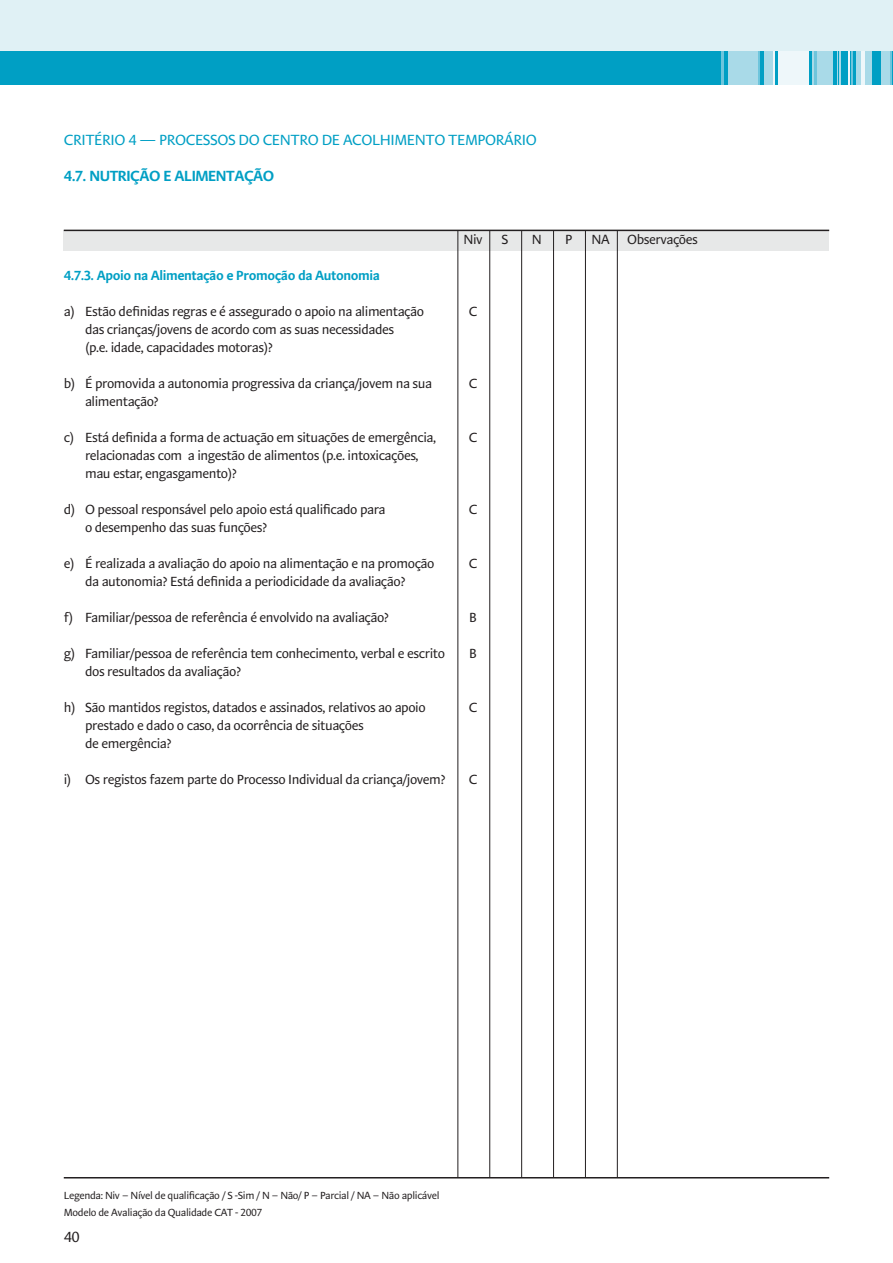
<style>
.page{position:relative;width:893px;height:1263px;background:#fff}
.page>*{position:absolute;margin:0;border:0;box-sizing:border-box;transform-origin:0 0}
.t1{font:15px "Stella Lining";letter-spacing:-.03em;color:#009fc4}
.t2{font:700 15px "Stella Lining";letter-spacing:-.03em;color:#009fc4}
.t3{font:15px "Stella Lining";color:#231f20}
.t4{font:13.5px/18px "Stella Lining";letter-spacing:-.03em;color:#231f20}
.t5{font:700 13.5px "Stella Lining";letter-spacing:-.03em;color:#009fc4}
.t6{font:10.5px/17.2px "Stella Lining";letter-spacing:-.03em;color:#231f20}
</style>
<div class="page">
<div style="left:0;top:0;width:893px;height:85px;background:#e0f1f5"></div>
<hr style="left:891px;top:52px;width:2px;height:33px;background:#009fc4">
<hr style="left:890px;top:52px;width:1px;height:33px;background:#6ec5dc">
<div style="left:881px;top:52px;width:9px;height:33px;background:#a9dae8"></div>
<div style="left:872px;top:52px;width:9px;height:33px;background:#009fc4"></div>
<div style="left:864px;top:52px;width:8px;height:33px;background:#a9dae8"></div>
<hr style="left:861px;top:52px;width:3px;height:33px;background:#eef7fa">
<div style="left:855px;top:52px;width:6px;height:33px;background:#a9dae8"></div>
<hr style="left:852px;top:52px;width:3px;height:33px;background:#009fc4">
<hr style="left:851px;top:52px;width:1px;height:33px;background:#6ec5dc">
<hr style="left:849px;top:52px;width:2px;height:33px;background:#009fc4">
<hr style="left:848px;top:52px;width:1px;height:33px;background:#eef7fa">
<hr style="left:846px;top:52px;width:2px;height:33px;background:#009fc4">
<div style="left:840px;top:52px;width:6px;height:33px;background:#009fc4"></div>
<hr style="left:839px;top:52px;width:1px;height:33px;background:#a9dae8">
<hr style="left:837px;top:52px;width:2px;height:33px;background:#009fc4">
<hr style="left:836px;top:52px;width:2px;height:33px;background:#a9dae8">
<hr style="left:833px;top:52px;width:3px;height:33px;background:#009fc4">
<div style="left:817px;top:52px;width:16px;height:33px;background:#a9dae8"></div>
<svg style="left:813px;top:52px;width:4px;height:33px"></svg>
<hr style="left:812px;top:52px;width:1px;height:33px;background:#a9dae8">
<hr style="left:809px;top:52px;width:3px;height:33px;background:#009fc4">
<div style="left:777px;top:52px;width:32px;height:33px;background:#eef7fa"></div>
<hr style="left:774px;top:52px;width:3px;height:33px;background:#009fc4">
<hr style="left:773px;top:52px;width:1px;height:33px;background:#eef7fa">
<div style="left:764px;top:52px;width:9px;height:33px;background:#a9dae8"></div>
<hr style="left:760px;top:52px;width:4px;height:33px;background:#009fc4">
<hr style="left:758px;top:52px;width:2px;height:33px;background:#6ec5dc">
<div style="left:728px;top:52px;width:30px;height:33px;background:#a9dae8"></div>
<hr style="left:724px;top:52px;width:4px;height:33px;background:#009fc4">
<hr style="left:721px;top:52px;width:3px;height:33px;background:#6ec5dc">
<div style="left:0;top:52px;width:721px;height:33px;background:#009fc4"></div>
<div style="left:64px;top:230px;width:765px;height:20px;background:#e7e8e8"></div>
<hr style="left:64px;top:230px;width:765px;height:1px;background:#231f20">
<hr style="left:458px;top:230px;width:1px;height:948px;background:#231f20">
<hr style="left:489px;top:230px;width:1px;height:948px;background:#231f20">
<hr style="left:521px;top:230px;width:1px;height:948px;background:#231f20">
<hr style="left:553px;top:230px;width:1px;height:948px;background:#231f20">
<hr style="left:585px;top:230px;width:1px;height:948px;background:#231f20">
<hr style="left:617px;top:230px;width:1px;height:948px;background:#231f20">
<hr style="left:64px;top:1177px;width:765px;height:1px;background:#231f20">
<p class="t1" style="left:64px;top:131px;width:474px">CRITÉRIO 4 — PROCESSOS DO CENTRO DE ACOLHIMENTO TEMPORÁRIO</p>
<p class="t2" style="left:64px;top:167px;width:212px">4.7. NUTRIÇÃO E ALIMENTAÇÃO</p>
<p class="t5" style="left:64px;top:268px;width:318px">4.7.3. Apoio na Alimentação e Promoção da Autonomia</p>
<p class="t4" style="left:85px;top:303px;width:341px;text-indent:-21px">a) Estão definidas regras e é assegurado o apoio na alimentação das crianças/jovens de acordo com as suas necessidades<br>(p.e. idade, capacidades motoras)?</p>
<p class="t4" style="left:85px;top:375px;width:349px;text-indent:-21px">b) É promovida a autonomia progressiva da criança/jovem na sua alimentação?</p>
<p class="t4" style="left:85px;top:429px;width:353px;text-indent:-21px">c) Está definida a forma de actuação em situações de emergência, relacionadas com a ingestão de alimentos (p.e. intoxicações, mau estar, engasgamento)?</p>
<p class="t4" style="left:85px;top:501px;width:302px;text-indent:-21px">d) O pessoal responsável pelo apoio está qualificado para o desempenho das suas funções?</p>
<p class="t4" style="left:64px;top:555px;width:372px;text-align:center">e) É realizada a avaliação do apoio na alimentação e na promoção da autonomia? Está definida a periodicidade da avaliação?</p>
<p class="t4" style="left:64px;top:609px;width:327px">f) Familiar/pessoa de referência é envolvido na avaliação?</p>
<p class="t4" style="left:85px;top:645px;width:361px;text-indent:-21px">g) Familiar/pessoa de referência tem conhecimento, verbal e escrito dos resultados da avaliação?</p>
<p class="t4" style="left:85px;top:699px;width:342px;text-indent:-21px">h) São mantidos registos, datados e assinados, relativos ao apoio prestado e dado o caso, da ocorrência de situações<br>de emergência?</p>
<p class="t4" style="left:64px;top:771px;width:383px">i) Os registos fazem parte do Processo Individual da criança/jovem?</p>
<p class="t4" style="left:463px;top:231px;width:21px">Niv</p>
<p class="t4" style="left:501px;top:231px;width:8px">S</p>
<p class="t4" style="left:532px;top:231px;width:12px">N</p>
<p class="t4" style="left:565px;top:231px;width:9px">P</p>
<p class="t4" style="left:591px;top:231px;width:20px">NA</p>
<p class="t4" style="left:627px;top:231px;width:72px">Observações</p>
<p class="t4" style="left:469px;top:303px;width:10px">C</p>
<p class="t4" style="left:469px;top:375px;width:10px">C</p>
<p class="t4" style="left:469px;top:429px;width:10px">C</p>
<p class="t4" style="left:469px;top:501px;width:10px">C</p>
<p class="t4" style="left:469px;top:555px;width:10px">C</p>
<p class="t4" style="left:469px;top:609px;width:9px">B</p>
<p class="t4" style="left:469px;top:645px;width:9px">B</p>
<p class="t4" style="left:469px;top:699px;width:10px">C</p>
<p class="t4" style="left:469px;top:771px;width:10px">C</p>
<p class="t6" style="left:64px;top:1186px;width:377px">Legenda: Niv – Nível de qualificação / S -Sim / N – Não/ P – Parcial / NA – Não aplicável<br>Modelo de Avaliação da Qualidade CAT - 2007</p>
<p class="t3" style="left:64px;top:1229px;width:18px">40</p>
</div>
